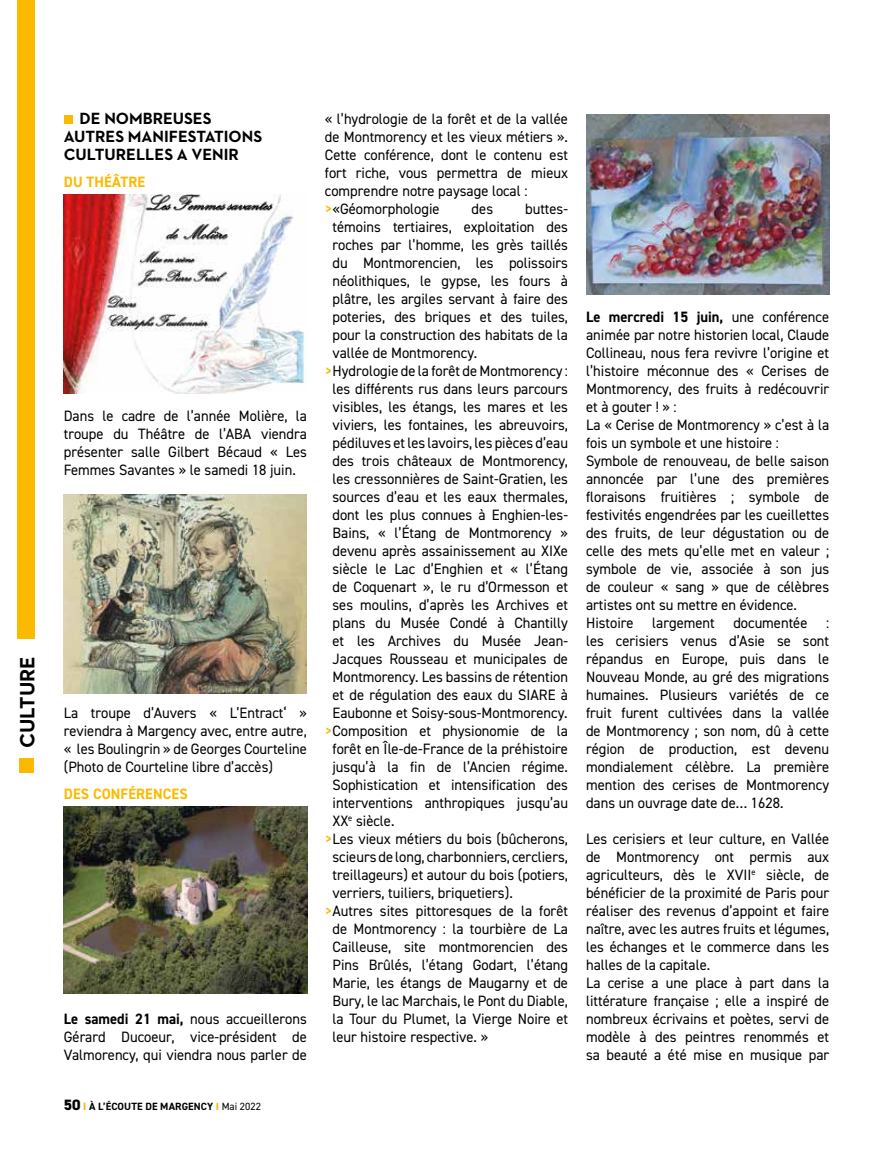
<style>
.page{position:relative;width:893px;height:1149px;background:#fff}
.page>*{position:absolute;margin:0;border:0;box-sizing:border-box;transform-origin:0 0}
.t1{font:700 21px "Neutraface 2 Text";color:#000}
.t2{font:700 16.5px/18px "Neutraface 2 Text";color:#000}
.t3{font:15px/18px "DIN2014";color:#000;text-align:justify}
.t4{font:700 15px "DIN2014";letter-spacing:.01em;color:#fbba00}
.t5{font:700 10.5px "DIN2014";letter-spacing:.01em;color:#000}
.s1{font-weight:700}
.s2{font-weight:800;font-size:15px}
.s3{font-weight:800;color:#fbba00}
.s4{font-weight:400}
.s5{font-weight:600;color:#fbba00}
</style>
<div class="page">
<div style="left:18px;top:0;width:17px;height:639px;background:#fbba00"></div>
<div style="left:19px;top:758px;width:15px;height:14px;background:#fbba00"></div>
<div style="left:64px;top:115px;width:9px;height:9px;background:#fbba00"></div>
<img style="left:64px;top:195px;width:242px;height:198px">
<img style="left:63px;top:494px;width:244px;height:199px">
<img style="left:64px;top:806px;width:244px;height:187px">
<img style="left:586px;top:115px;width:244px;height:179px">
<h1 class="t1" style="left:14px;top:748px;width:93px;rotate:-90deg">CULTURE</h1>
<p class="t2" style="left:64px;top:109px;width:200px;text-indent:16px">DE NOMBREUSES<br>AUTRES MANIFESTATIONS<br>CULTURELLES A VENIR</p>
<p class="t4" style="left:64px;top:171px;width:83px">DU THÉÂTRE</p>
<p class="t3" style="left:64px;top:406px;width:245px">Dans le cadre de l’année Molière, la troupe du Théâtre de l’ABA viendra présenter salle Gilbert Bécaud « Les Femmes Savantes » le samedi 18 juin.</p>
<p class="t3" style="left:64px;top:703px;width:245px">La troupe d’Auvers « L’Entract‘ » reviendra à Margency avec, entre autre, « les Boulingrin » de Georges Courteline (Photo de Courteline libre d’accès)</p>
<p class="t4" style="left:64px;top:783px;width:125px">DES CONFÉRENCES</p>
<p class="t3" style="left:64px;top:1009px;width:245px"><span class="s1">Le samedi 21 mai,</span> nous accueillerons Gérard Ducoeur, vice-président de Valmorency, qui viendra nous parler de</p>
<p class="t5" style="left:64px;top:1098px;width:199px"><span class="s2">50</span> <span class="s3">I</span> À L’ÉCOUTE DE MARGENCY <span class="s3">I</span> <span class="s4">Mai 2022</span></p>
<p class="t3" style="left:325px;top:109px;width:245px;text-align:left">« l’hydrologie de la forêt et de la vallée de Montmorency et les vieux métiers ».<br>Cette conférence, dont le contenu est fort riche, vous permettra de mieux comprendre notre paysage local : <span class="s5">&gt;</span>«Géomorphologie</p>
<p class="t3" style="left:472px;top:199px;width:23px">des</p>
<p class="t3" style="left:525px;top:199px;width:44px">buttes-</p>
<p class="t3" style="left:332px;top:217px;width:237px">témoins tertiaires, exploitation des</p>
<p class="t3" style="left:332px;top:235px;width:237px">roches par l’homme, les grès taillés</p>
<p class="t3" style="left:332px;top:253px;width:237px">du Montmorencien, les polissoirs</p>
<p class="t3" style="left:332px;top:271px;width:237px">néolithiques, le gypse, les fours à</p>
<p class="t3" style="left:332px;top:289px;width:237px">plâtre, les argiles servant à faire des</p>
<p class="t3" style="left:332px;top:307px;width:237px">poteries, des briques et des tuiles,</p>
<p class="t3" style="left:332px;top:325px;width:237px">pour la construction des habitats de la</p>
<p class="t3" style="left:332px;top:343px;width:146px">vallée de Montmorency.</p>
<p class="t3" style="left:325px;top:361px;width:245px"><span class="s5">&gt;</span>Hydrologie de la forêt de Montmorency :</p>
<p class="t3" style="left:332px;top:379px;width:237px">les différents rus dans leurs parcours</p>
<p class="t3" style="left:332px;top:397px;width:237px">visibles, les étangs, les mares et les</p>
<p class="t3" style="left:332px;top:415px;width:237px">viviers, les fontaines, les abreuvoirs,</p>
<p class="t3" style="left:332px;top:433px;width:237px">pédiluves et les lavoirs, les pièces d’eau</p>
<p class="t3" style="left:332px;top:451px;width:237px">des trois châteaux de Montmorency,</p>
<p class="t3" style="left:332px;top:469px;width:237px">les cressonnières de Saint-Gratien, les</p>
<p class="t3" style="left:332px;top:487px;width:237px">sources d’eau et les eaux thermales,</p>
<p class="t3" style="left:332px;top:505px;width:237px">dont les plus connues à Enghien-les-</p>
<p class="t3" style="left:332px;top:523px;width:237px">Bains, « l’Étang de Montmorency »</p>
<p class="t3" style="left:332px;top:541px;width:237px">devenu après assainissement au XIXe</p>
<p class="t3" style="left:332px;top:559px;width:237px">siècle le Lac d’Enghien et « l’Étang</p>
<p class="t3" style="left:332px;top:577px;width:237px">de Coquenart », le ru d’Ormesson et</p>
<p class="t3" style="left:332px;top:595px;width:237px">ses moulins, d’après les Archives et</p>
<p class="t3" style="left:332px;top:613px;width:237px">plans du Musée Condé à Chantilly</p>
<p class="t3" style="left:332px;top:631px;width:237px">et les Archives du Musée Jean-</p>
<p class="t3" style="left:332px;top:649px;width:237px">Jacques Rousseau et municipales de</p>
<p class="t3" style="left:332px;top:667px;width:237px">Montmorency. Les bassins de rétention</p>
<p class="t3" style="left:332px;top:685px;width:237px">et de régulation des eaux du SIARE à</p>
<p class="t3" style="left:332px;top:703px;width:237px">Eaubonne et Soisy-sous-Montmorency.</p>
<p class="t3" style="left:325px;top:721px;width:245px"><span class="s5">&gt;</span>Composition et physionomie de la</p>
<p class="t3" style="left:332px;top:739px;width:237px">forêt en Île-de-France de la préhistoire</p>
<p class="t3" style="left:332px;top:757px;width:237px">jusqu’à la fin de l’Ancien régime.</p>
<p class="t3" style="left:332px;top:775px;width:237px">Sophistication et intensification des</p>
<p class="t3" style="left:332px;top:793px;width:237px">interventions anthropiques jusqu’au</p>
<p class="t3" style="left:332px;top:811px;width:63px">XX<sup>e</sup> siècle.</p>
<p class="t3" style="left:325px;top:829px;width:245px"><span class="s5">&gt;</span>Les vieux métiers du bois (bûcherons,</p>
<p class="t3" style="left:332px;top:847px;width:237px">scieurs de long, charbonniers, cercliers,</p>
<p class="t3" style="left:332px;top:865px;width:237px">treillageurs) et autour du bois (potiers,</p>
<p class="t3" style="left:332px;top:883px;width:182px">verriers, tuiliers, briquetiers).</p>
<p class="t3" style="left:325px;top:901px;width:245px"><span class="s5">&gt;</span>Autres sites pittoresques de la forêt</p>
<p class="t3" style="left:332px;top:919px;width:237px">de Montmorency : la tourbière de La</p>
<p class="t3" style="left:332px;top:937px;width:237px">Cailleuse, site montmorencien des</p>
<p class="t3" style="left:332px;top:955px;width:237px">Pins Brûlés, l’étang Godart, l’étang</p>
<p class="t3" style="left:332px;top:973px;width:237px">Marie, les étangs de Maugarny et de</p>
<p class="t3" style="left:332px;top:991px;width:237px">Bury, le lac Marchais, le Pont du Diable,</p>
<p class="t3" style="left:332px;top:1009px;width:237px">la Tour du Plumet, la Vierge Noire et</p>
<p class="t3" style="left:332px;top:1027px;width:157px">leur histoire respective. »</p>
<p class="t3" style="left:586px;top:307px;width:245px;text-align:left"><span class="s1">Le mercredi 15 juin,</span> une conférence animée par notre historien local, Claude Collineau, nous fera revivre l’origine et l’histoire méconnue des « Cerises de Montmorency, des fruits à redécouvrir et à gouter ! » :<br>La « Cerise de Montmorency » c’est à la fois un symbole et une histoire :<br>Symbole de renouveau, de belle saison annoncée par l’une des premières floraisons fruitières ; symbole de festivités engendrées par les cueillettes des fruits, de leur dégustation ou de celle des mets qu’elle met en valeur ; symbole de vie, associée à son jus de couleur « sang » que de célèbres artistes ont su mettre en évidence.<br>Histoire largement documentée : les cerisiers venus d’Asie se sont répandus en Europe, puis dans le Nouveau Monde, au gré des migrations humaines. Plusieurs variétés de ce fruit furent cultivées dans la vallée de Montmorency ; son nom, dû à cette région de production, est devenu mondialement célèbre. La première mention des cerises de Montmorency dans un ouvrage date de… 1628.</p>
<p class="t3" style="left:586px;top:829px;width:245px;text-align:left">Les cerisiers et leur culture, en Vallée de Montmorency ont permis aux agriculteurs, dès le XVII<sup>e</sup> siècle, de bénéficier de la proximité de Paris pour réaliser des revenus d’appoint et faire naître, avec les autres fruits et légumes, les échanges et le commerce dans les halles de la capitale.<br>La cerise a une place à part dans la littérature française ; elle a inspiré de nombreux écrivains et poètes, servi de modèle à des peintres renommés et sa beauté a été mise en musique par</p>
</div>
